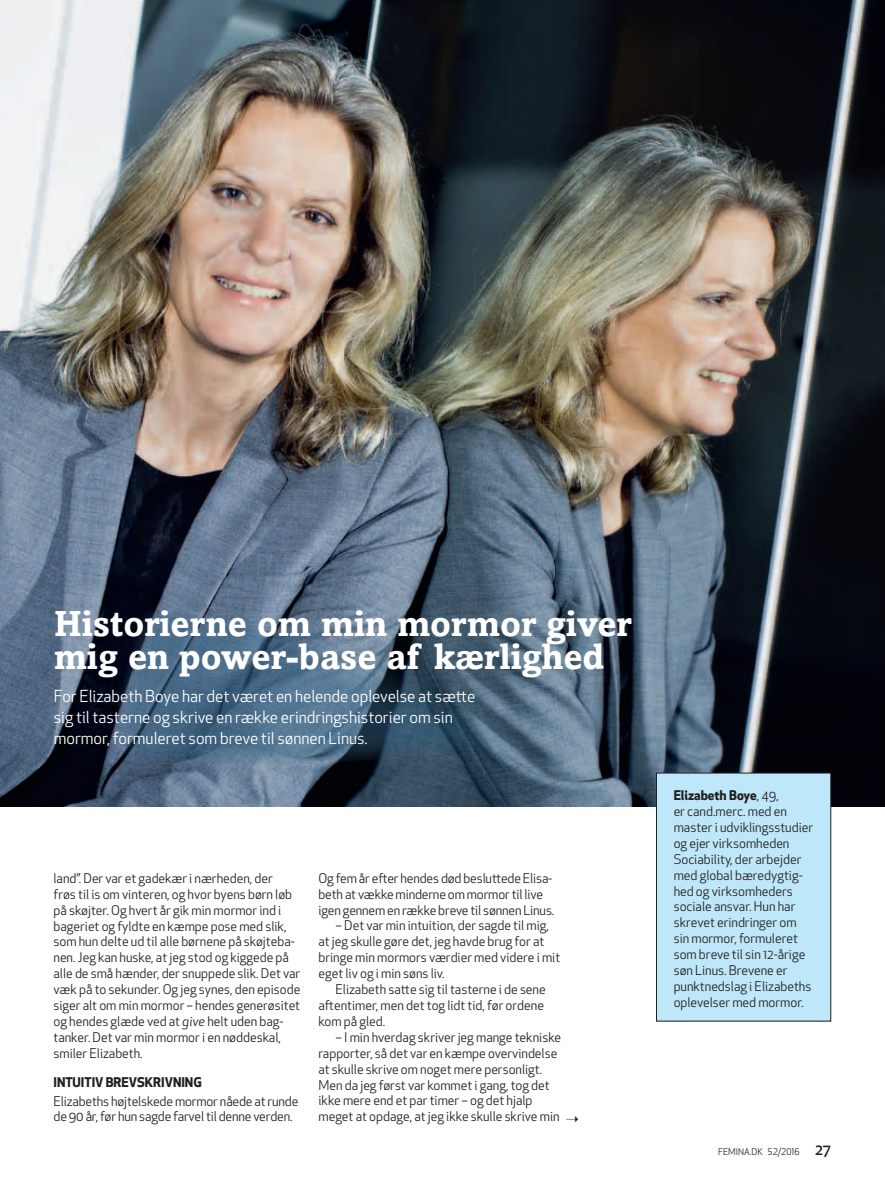
<style>
.page{position:relative;width:885px;height:1183px;background:#fff}
.page>*{position:absolute;margin:0;border:0;box-sizing:border-box;transform-origin:0 0}
.t1{font:700 36px/33px "Amasis MT Std";color:#fff}
.t2{font:16.2px/21px "Apex New";color:#fff}
.t3{font:13.05px/15.9px "Apex New";color:#231f20}
.t4{font:700 13.05px "Apex New";color:#231f20}
.t5{font:9px "Apex New";color:#231f20}
.s1{font-style:italic}
.s2{font-weight:700}
.s3{font-weight:500;font-size:15px}
</style>
<div class="page">
<img style="left:0;top:0;width:884px;height:806px">
<div style="left:656px;top:772px;width:174px;height:248px;background:#bee7fa"></div>
<div style="left:656px;top:772px;width:174px;height:248px;border:1px solid #231f20"></div>
<svg style="left:113px;top:596px;width:422px;height:170px;background:#466078"></svg>
<h1 class="t1" style="left:54px;top:606px;width:579px">Historierne om min mormor giver mig en power-base af kærlighed</h1>
<p class="t2" style="left:54px;top:685px;width:423px">For Elizabeth Boye har det været en helende oplevelse at sætte sig til tasterne og skrive en række erindringshistorier om sin mormor, formuleret som breve til sønnen Linus.</p>
<p class="t3" style="left:53px;top:869px;width:248px">land”. Der var et gadekær i nærheden, der<br>frøs til is om vinteren, og hvor byens børn løb på skøjter. Og hvert år gik min mormor ind i bageriet og fyldte en kæmpe pose med slik, som hun delte ud til alle børnene på skøjteba&shy;nen. Jeg kan huske, at jeg stod og kiggede på alle de små hænder, der snuppede slik. Det var væk på to sekunder. Og jeg synes, den episode siger alt om min mormor – hendes generøsitet og hendes glæde ved at <span class="s1">give</span> helt uden bag&shy;tanker. Det var min mormor i en nøddeskal, smiler Elizabeth.</p>
<p class="t4" style="left:53px;top:1071px;width:150px">INTUITIV BREVSKRIVNING</p>
<p class="t3" style="left:53px;top:1092px;width:246px">Elizabeths højtelskede mormor nåede at runde de 90 år, før hun sagde farvel til denne verden.</p>
<p class="t3" style="left:318px;top:869px;width:237px">Og fem år efter hendes død besluttede Elisa&shy;beth at vække minderne om mormor til live igen gennem en række breve til sønnen Linus.</p>
<p class="t3" style="left:318px;top:917px;width:243px;text-indent:17px">– Det var min intuition, der sagde til mig, at jeg skulle gøre det, jeg havde brug for at bringe min mormors værdier med videre i mit eget liv og i min søns liv.</p>
<p class="t3" style="left:318px;top:981px;width:229px;text-indent:17px">Elizabeth satte sig til tasterne i de sene aftentimer, men det tog lidt tid, før ordene kom på gled.</p>
<p class="t3" style="left:318px;top:1028px;width:244px;text-indent:17px">– I min hverdag skriver jeg mange tekniske rapporter, så det var en kæmpe overvindelse at skulle skrive om noget mere personligt.<br>Men da jeg først var kommet i gang, tog det ikke mere end et par timer – og det hjalp meget at opdage, at jeg ikke skulle skrive min</p>
<p class="t3" style="left:673px;top:787px;width:141px"><span class="s2">ELIZABETH BOYE</span>, 49,<br>er cand.merc. med en master i udviklingsstudier og ejer virksomheden<br>Sociability, der arbejder med global bæredygtig&shy;hed og virksomheders sociale ansvar. Hun har skrevet erindringer om sin mormor, formuleret som breve til sin 12-årige søn Linus. Brevene er punktnedslag i Elizabeths oplevelser med mormor.</p>
<p class="t5" style="left:718px;top:1145px;width:114px">FEMiNA.dk 52/2016 <span class="s3">27</span></p>
</div>
